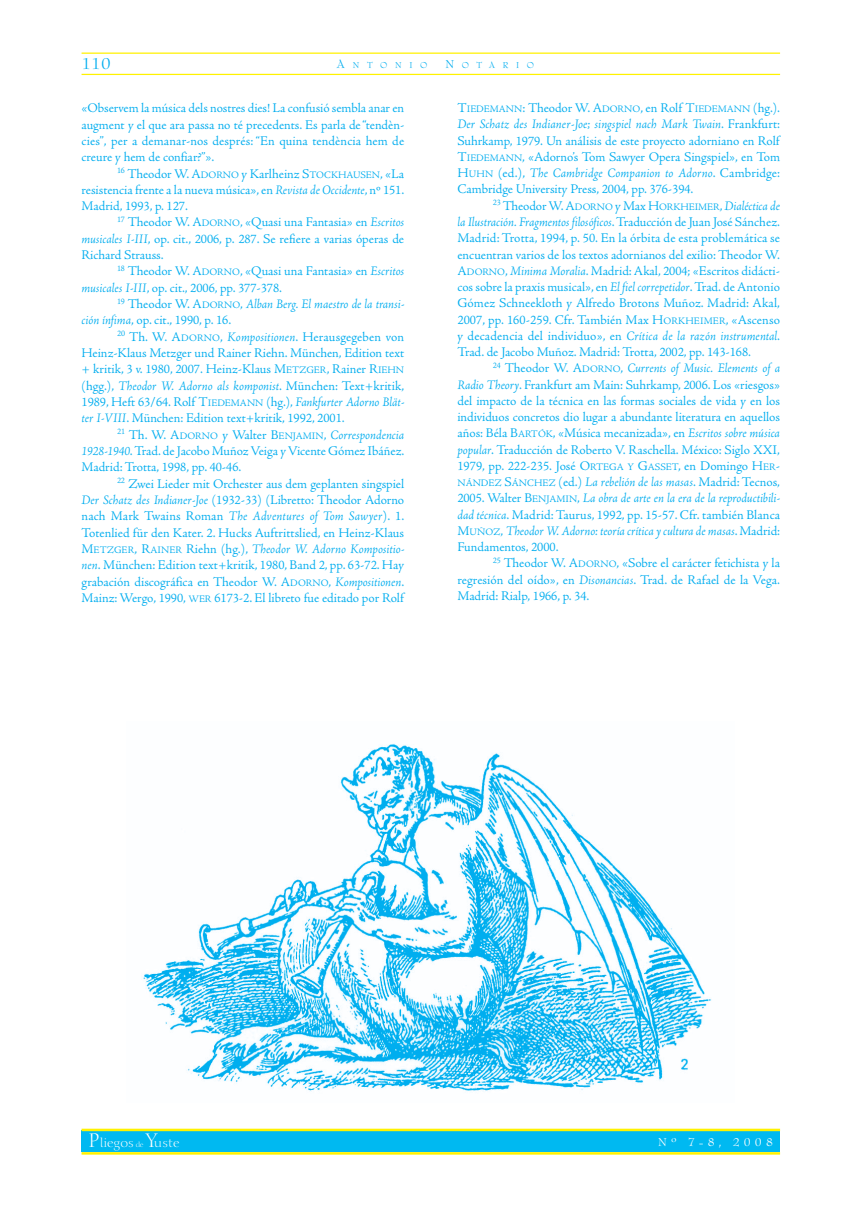
<style>
.page{position:relative;width:851px;height:1205px;background:#fff}
.page>*{position:absolute;margin:0;border:0;box-sizing:border-box;transform-origin:0 0}
.t1{font:17.5px "Bernhard Modern";color:#00adef}
.t2{font:13.75px/16.2px "Adobe Jenson";color:#00adef;text-align:justify}
.t3{font:italic 13.75px/16.4px "Adobe Jenson";color:#00adef}
.t4{font:12.5px "Bernhard Modern";letter-spacing:.335em;color:#fff}
.t5{font:12.25px "Calligraphic 810 BT";color:#fff}
.t6{font:9.38px "Bernhard Modern";letter-spacing:.815em;color:#00adef}
.s1{font-size:12.5px}
.s2{font-size:10.25px}
.s3{font-style:italic}
.s4{font-style:normal}
.s5{font-style:normal;font-size:10.25px}
.s6{font-size:19px}
.s7{font-size:7px}
</style>
<div class="page">
<hr style="left:81px;top:74px;width:699px;height:1px;background:#fff200">
<div style="left:81px;top:1130px;width:699px;height:22px;background:#00b9f1"></div>
<hr style="left:81px;top:53px;width:699px;height:1px;background:#fff200">
<hr style="left:81px;top:1128px;width:699px;height:3px;background:#fff200">
<hr style="left:81px;top:1152px;width:699px;height:2px;background:#fff200">
<img style="left:143px;top:744px;width:569px;height:348px">
<p class="t1" style="left:81px;top:55px;width:31px">110</p>
<p class="t6" style="left:336px;top:60px;width:92px"><span class="s1">A</span>NTONIO</p>
<p class="t6" style="left:445px;top:60px;width:90px"><span class="s1">N</span>OTARIO</p>
<p class="t2" style="left:81px;top:101px;width:324px">«Observem la música dels nostres dies! La confusió sembla anar en augment y el que ara passa no té precedents. Es parla de “tendèn&shy;cies”, per a demanar-nos després: “En quina tendència hem de creure y hem de confiar?”».</p>
<p class="t2" style="left:81px;top:166px;width:324px;text-indent:35px"><sup>16</sup> Theodor W. A<span class="s2">DORNO</span> y Karlheinz S<span class="s2">TOCKHAUSEN</span>, «La resistencia frente a la nueva música», en <span class="s3">Revista de Occidente</span>, nº 151.<br>Madrid, 1993, p. 127.</p>
<p class="t2" style="left:81px;top:215px;width:324px;text-indent:35px"><sup>17</sup> Theodor W. A<span class="s2">DORNO</span>, «Quasi una Fantasia» en <span class="s3">Escritos musicales I-III</span>, op. cit., 2006, p. 287. Se refiere a varias óperas de Richard Strauss.</p>
<p class="t2" style="left:81px;top:264px;width:324px;text-indent:35px"><sup>18</sup> Theodor W. A<span class="s2">DORNO</span>, «Quasi una Fantasia» en <span class="s3">Escritos musicales I-III</span>, op. cit., 2006, pp. 377-378.</p>
<p class="t3" style="left:81px;top:297px;width:324px;text-indent:35px"><sup>19</sup> <span class="s4">Theodor W. A</span><span class="s5">DORNO</span><span class="s4">,</span> Alban Berg. El maestro de la transi&shy;ción ínfima<span class="s4">, op. cit., 1990, p. 16.</span></p>
<p class="t2" style="left:81px;top:329px;width:324px;text-indent:35px"><sup>20</sup> Th. W. A<span class="s2">DORNO</span>, <span class="s3">Kompositionen</span>. Herausgegeben von Heinz-Klaus Metzger und Rainer Riehn. München, Edition text + kritik, 3 v. 1980, 2007. Heinz-Klaus M<span class="s2">ETZGER</span>, Rainer R<span class="s2">IEHN </span>(hgg.), <span class="s3">Theodor W. Adorno als komponist</span>. München: Text+kritik, 1989, Heft 63/64. Rolf T<span class="s2">IEDEMANN</span> (hg.), <span class="s3">Fankfurter Adorno Blät&shy;ter I-VIII</span>. München: Edition text+kritik, 1992, 2001.</p>
<p class="t2" style="left:81px;top:427px;width:324px;text-indent:35px"><sup>21</sup> Th. W. A<span class="s2">DORNO</span> y Walter B<span class="s2">ENJAMIN</span>, <span class="s3">Correspondencia 1928-1940</span>. Trad. de Jacobo Muñoz Veiga y Vicente Gómez Ibáñez.<br>Madrid: Trotta, 1998, pp. 40-46.</p>
<p class="t2" style="left:81px;top:476px;width:324px;text-indent:35px"><sup>22</sup> Zwei Lieder mit Orchester aus dem geplanten singspiel <span class="s3">Der Schatz des Indianer-Joe</span> (1932-33) (Libretto: Theodor Adorno nach Mark Twains Roman <span class="s3">The Adventures of Tom Sawyer</span>). 1.<br>Totenlied für den Kater. 2. Hucks Auftrittslied, en Heinz-Klaus M<span class="s2">ETZGER</span>, R<span class="s2">AINER</span> Riehn (hg.), <span class="s3">Theodor W. Adorno Kompositio&shy;nen</span>. München: Edition text+kritik, 1980, Band 2, pp. 63-72. Hay grabación discográfica en Theodor W. A<span class="s2">DORNO</span>, <span class="s3">Kompositionen</span>.<br>Mainz: Wergo, 1990, <span class="s2">WER</span> 6173-2. El libreto fue editado por Rolf</p>
<p class="t2" style="left:457px;top:101px;width:324px">T<span class="s2">IEDEMANN</span>: Theodor W. A<span class="s2">DORNO</span>, en Rolf T<span class="s2">IEDEMANN</span> (hg.).<br><span class="s3">Der Schatz des Indianer-Joe; singspiel nach Mark Twain</span>. Frankfurt:<br>Suhrkamp, 1979. Un análisis de este proyecto adorniano en Rolf T<span class="s2">IEDEMANN</span>, «Adorno’s Tom Sawyer Opera Singspiel», en Tom H<span class="s2">UHN</span> (ed.), <span class="s3">The Cambridge Companion to Adorno</span>. Cambridge:<br>Cambridge University Press, 2004, pp. 376-394.</p>
<p class="t2" style="left:457px;top:198px;width:324px;text-indent:35px"><sup>23</sup> Theodor W. A<span class="s2">DORNO</span> y Max H<span class="s2">ORKHEIMER</span>, <span class="s3">Dialéctica de la Ilustración. Fragmentos filosóficos</span>. Traducción de Juan José Sánchez.<br>Madrid: Trotta, 1994, p. 50. En la órbita de esta problemática se encuentran varios de los textos adornianos del exilio: Theodor W.<br>A<span class="s2">DORNO</span>, <span class="s3">Minima Moralia</span>. Madrid: Akal, 2004; «Escritos didácti&shy;cos sobre la praxis musical», en <span class="s3">El fiel correpetidor</span>. Trad. de Antonio Gómez Schneekloth y Alfredo Brotons Muñoz. Madrid: Akal, 2007, pp. 160-259. Cfr. También Max H<span class="s2">ORKHEIMER</span>, «Ascenso y decadencia del individuo», en <span class="s3">Crítica de la razón instrumental</span>.<br>Trad. de Jacobo Muñoz. Madrid: Trotta, 2002, pp. 143-168.</p>
<p class="t2" style="left:457px;top:361px;width:324px;text-indent:35px"><sup>24</sup> Theodor W. A<span class="s2">DORNO</span>, <span class="s3">Currents of Music. Elements of a Radio Theory</span>. Frankfurt am Main: Suhrkamp, 2006. Los «riesgos» del impacto de la técnica en las formas sociales de vida y en los individuos concretos dio lugar a abundante literatura en aquellos años: Béla B<span class="s2">ARTÓK</span>, «Música mecanizada», en <span class="s3">Escritos sobre música popular</span>. Traducción de Roberto V. Raschella. México: Siglo XXI, 1979, pp. 222-235. José O<span class="s2">RTEGA Y</span> G<span class="s2">ASSET</span>, en Domingo H<span class="s2">ER</span>-<span class="s2">NÁNDEZ</span> S<span class="s2">ÁNCHEZ</span> (ed.) <span class="s3">La rebelión de las masas</span>. Madrid: Tecnos, 2005. Walter B<span class="s2">ENJAMIN</span>, <span class="s3">La obra de arte en la era de la reproductibili&shy;dad técnica</span>. Madrid: Taurus, 1992, pp. 15-57. Cfr. también Blanca M<span class="s2">UÑOZ</span>, <span class="s3">Theodor W. Adorno: teoría crítica y cultura de masas</span>. Madrid:<br>Fundamentos, 2000.</p>
<p class="t2" style="left:457px;top:556px;width:324px;text-indent:35px"><sup>25</sup> Theodor W. A<span class="s2">DORNO</span>, «Sobre el carácter fetichista y la regresión del oído», en <span class="s3">Disonancias</span>. Trad. de Rafael de la Vega.<br>Madrid: Rialp, 1966, p. 34.</p>
<p class="t5" style="left:89px;top:1136px;width:92px"><span class="s6">P</span>liegos <span class="s7">de</span> <span class="s6">Y</span>uste</p>
<p class="t4" style="left:658px;top:1136px;width:116px">Nº 7-8, 2008</p>
</div>
